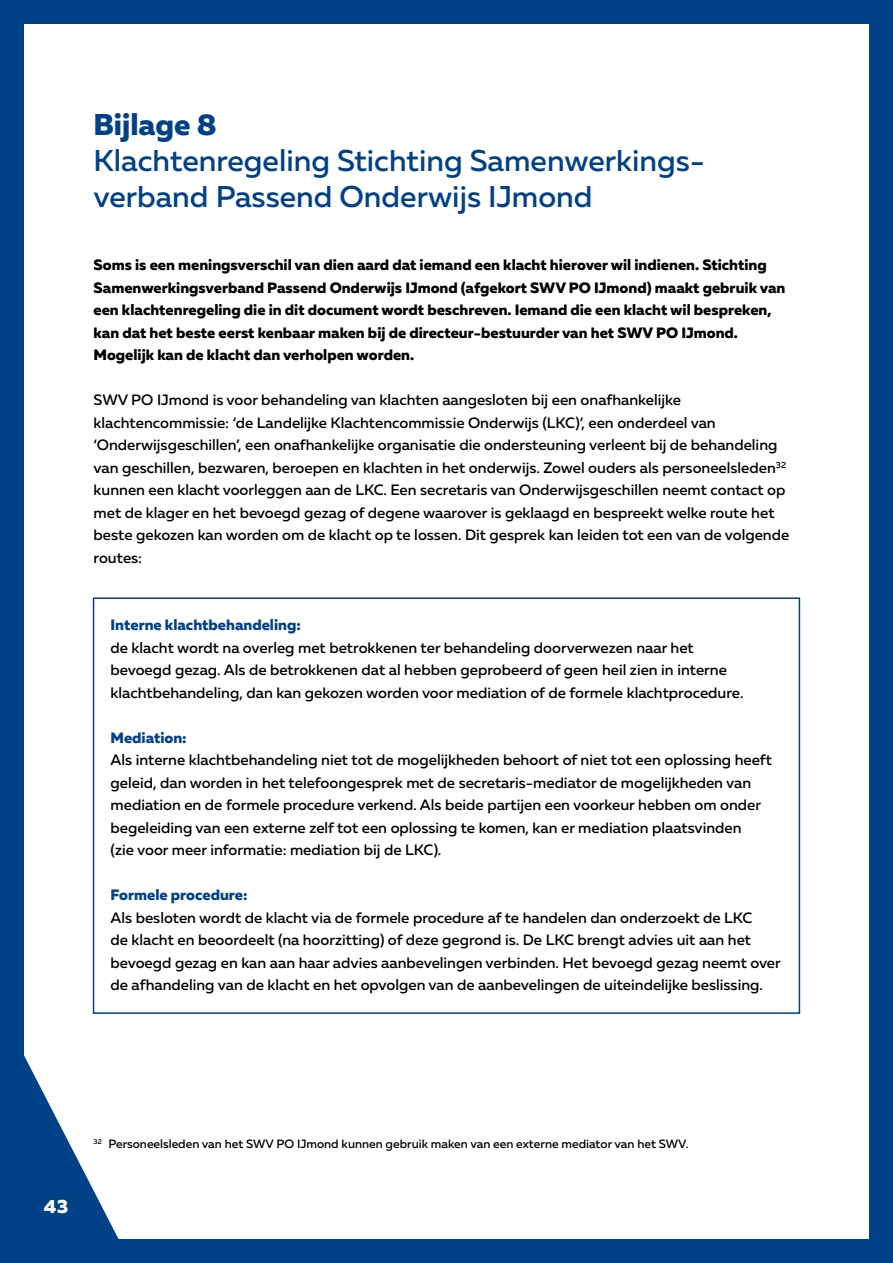
<style>
.page{position:relative;width:893px;height:1263px;background:#fff}
.page>*{position:absolute;margin:0;border:0;box-sizing:border-box;transform-origin:0 0}
.t1{font:500 30px/36px "Muller";color:#004188}
.t2{font:800 30px "Muller";color:#004188}
.t3{font:800 19.2px "Muller";color:#fff}
.t4{font:500 15px/22.5px "Muller";color:#000}
.t5{font:800 15px/22.5px "Muller";color:#000}
.t6{font:800 15px "Muller";color:#004188}
.t7{font:500 12px "Muller";color:#000}
</style>
<div class="page">
<svg style="left:25px;top:1057px;width:93px;height:181px"></svg>
<div style="left:0;top:0;width:893px;height:1263px;border:24px solid #004188"></div>
<div style="left:93px;top:597px;width:707px;height:417px;border:2px solid #004188"></div>
<h1 class="t2" style="left:94px;top:106px;width:125px">Bijlage 8</h1>
<h1 class="t1" style="left:94px;top:143px;width:612px">Klachtenregeling Stichting Samenwerkings&shy;verband Passend Onderwijs IJmond</h1>
<p class="t5" style="left:94px;top:254px;width:693px">Soms is een meningsverschil van dien aard dat iemand een klacht hierover wil indienen. Stichting Samenwerkingsverband Passend Onderwijs IJmond (afgekort SWV PO IJmond) maakt gebruik van een klachtenregeling die in dit document wordt beschreven. Iemand die een klacht wil bespreken, kan dat het beste eerst kenbaar maken bij de directeur-bestuurder van het SWV PO IJmond.<br>Mogelijk kan de klacht dan verholpen worden.</p>
<p class="t4" style="left:94px;top:388px;width:697px">SWV PO IJmond is voor behandeling van klachten aangesloten bij een onafhankelijke klachtencommissie: ‘de Landelijke Klachtencommissie Onderwijs (LKC)’, een onderdeel van ‘Onderwijsgeschillen’, een onafhankelijke organisatie die ondersteuning verleent bij de behandeling van geschillen, bezwaren, beroepen en klachten in het onderwijs. Zowel ouders als personeelsleden<sup>32 </sup>kunnen een klacht voorleggen aan de LKC. Een secretaris van Onderwijsgeschillen neemt contact op met de klager en het bevoegd gezag of degene waarover is geklaagd en bespreekt welke route het beste gekozen kan worden om de klacht op te lossen. Dit gesprek kan leiden tot een van de volgende routes:</p>
<p class="t6" style="left:111px;top:615px;width:192px">Interne klachtbehandeling:</p>
<p class="t4" style="left:111px;top:636px;width:634px">de klacht wordt na overleg met betrokkenen ter behandeling doorverwezen naar het bevoegd gezag. Als de betrokkenen dat al hebben geprobeerd of geen heil zien in interne klachtbehandeling, dan kan gekozen worden voor mediation of de formele klachtprocedure.</p>
<p class="t6" style="left:111px;top:728px;width:78px">Mediation:</p>
<p class="t4" style="left:111px;top:748px;width:663px">Als interne klachtbehandeling niet tot de mogelijkheden behoort of niet tot een oplossing heeft geleid, dan worden in het telefoongesprek met de secretaris-mediator de mogelijkheden van mediation en de formele procedure verkend. Als beide partijen een voorkeur hebben om onder begeleiding van een externe zelf tot een oplossing te komen, kan er mediation plaatsvinden<br>(zie voor meer informatie: mediation bij de LKC).</p>
<p class="t6" style="left:111px;top:885px;width:138px">Formele procedure:</p>
<p class="t4" style="left:111px;top:906px;width:672px">Als besloten wordt de klacht via de formele procedure af te handelen dan onderzoekt de LKC<br>de klacht en beoordeelt (na hoorzitting) of deze gegrond is. De LKC brengt advies uit aan het bevoegd gezag en kan aan haar advies aanbevelingen verbinden. Het bevoegd gezag neemt over de afhandeling van de klacht en het opvolgen van de aanbevelingen de uiteindelijke beslissing.</p>
<p class="t3" style="left:44px;top:1194px;width:26px">43</p>
<p class="t7" style="left:94px;top:1137px;width:596px"><sup>32</sup> Personeelsleden van het SWV PO IJmond kunnen gebruik maken van een externe mediator van het SWV.</p>
</div>
